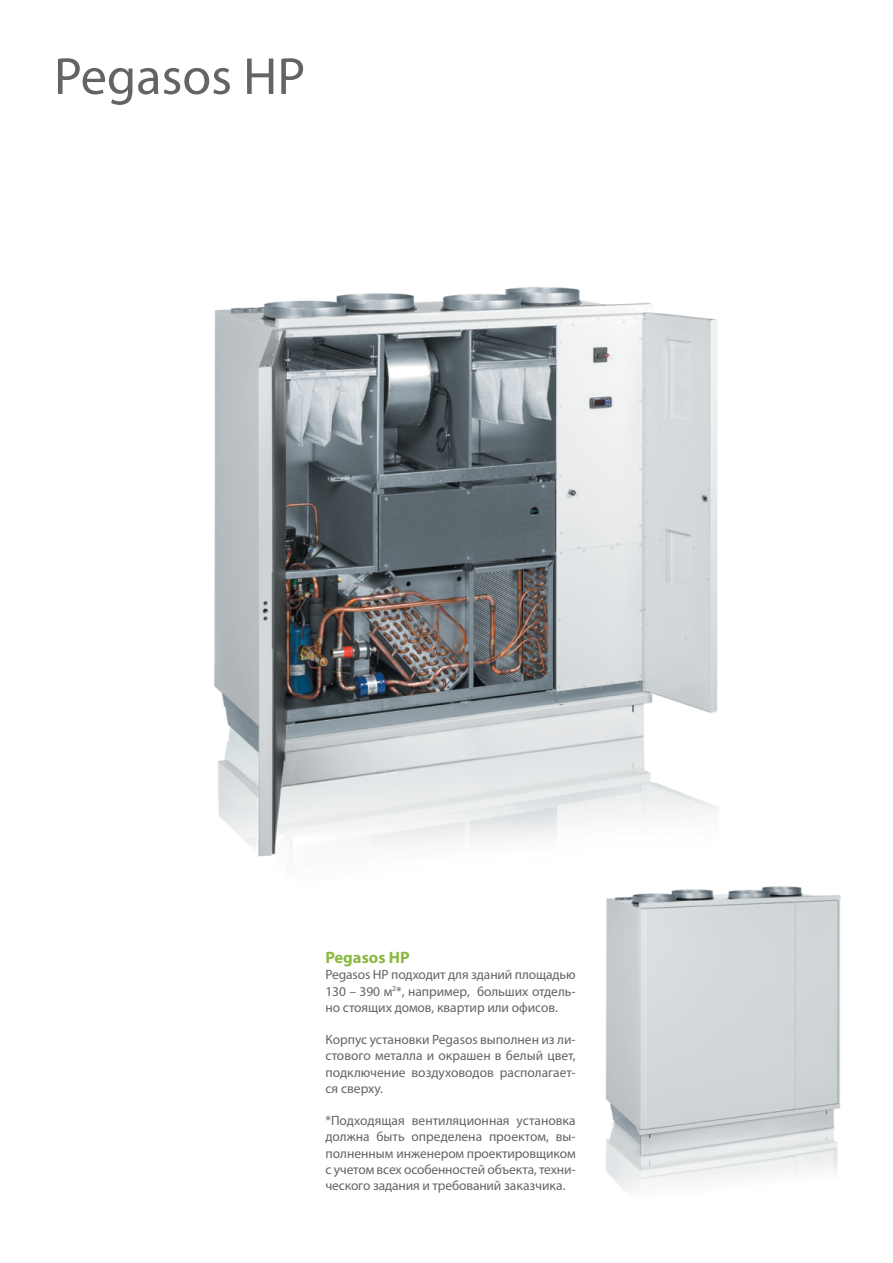
<style>
.page{position:relative;width:893px;height:1263px;background:#fff}
.page>*{position:absolute;margin:0;border:0;box-sizing:border-box;transform-origin:0 0}
.t1{font:52.5px "Myriad Pro";color:#636466}
.t2{font:700 16.5px "Myriad Pro";color:#8aba41}
.t3{font:13.5px/16.2px "Myriad Pro";letter-spacing:-.005em;color:#636466;text-align:justify}
</style>
<div class="page">
<img style="left:214px;top:287px;width:504px;height:570px">
<img style="left:605px;top:886px;width:236px;height:306px">
<h1 class="t1" style="left:54px;top:44px;width:253px">Pegasos HP</h1>
<p class="t2" style="left:325px;top:947px;width:86px">Pegasos HP</p>
<p class="t3" style="left:325px;top:966px;width:252px">Pegasos HP подходит для зданий площадью 130 – 390 м<sup>2</sup>*, например, больших отдель&shy;но стоящих домов, квартир или офисов.</p>
<p class="t3" style="left:325px;top:1031px;width:252px">Корпус установки Pegasos выполнен из ли&shy;стового металла и окрашен в белый цвет, подключение воздуховодов располагает&shy;ся сверху.</p>
<p class="t3" style="left:325px;top:1112px;width:252px">*Подходящая вентиляционная установка должна быть определена проектом, вы&shy;полненным инженером проектировщиком с учетом всех особенностей объекта, техни&shy;ческого задания и требований заказчика.</p>
</div>
